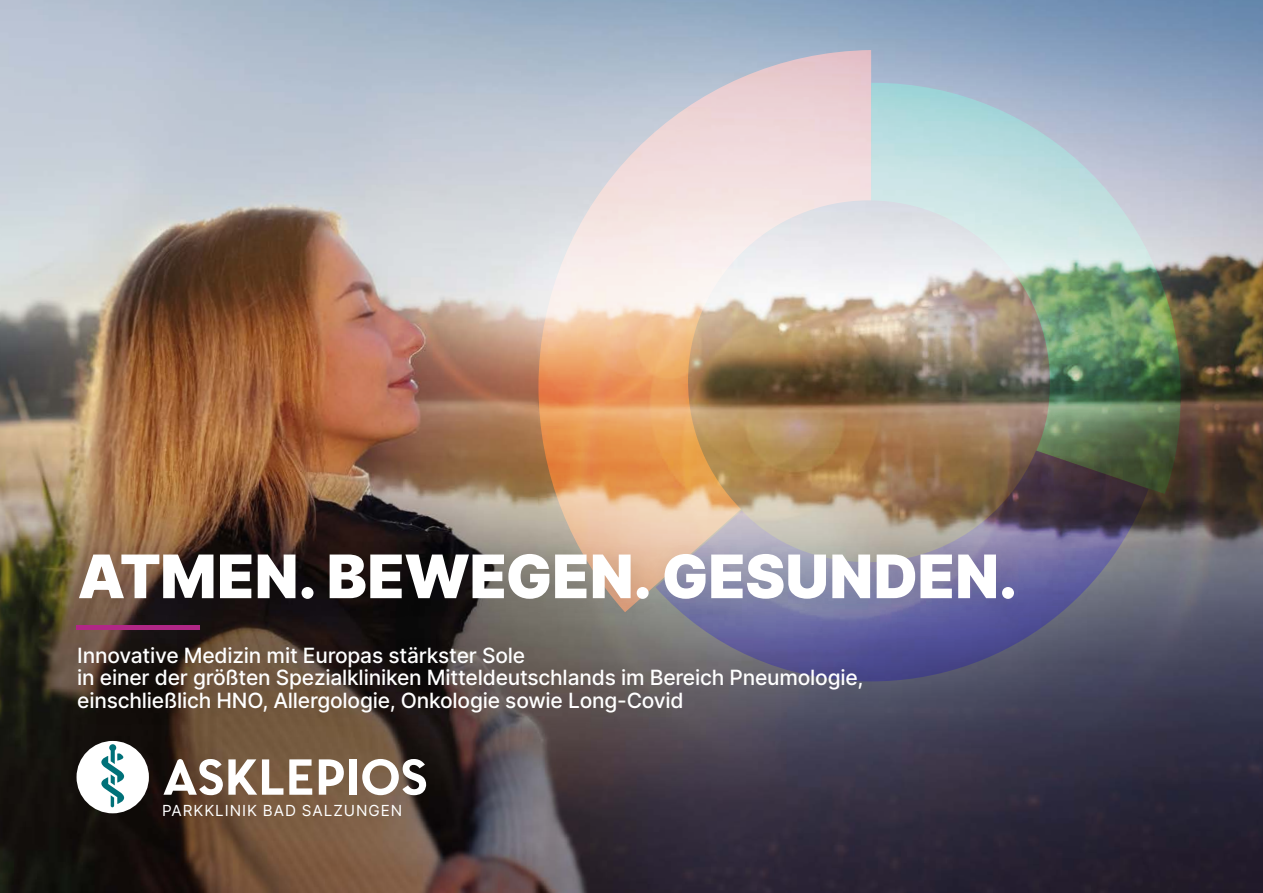
<style>
.page{position:relative;width:1263px;height:893px;background:#fff}
.page>*{position:absolute;margin:0;border:0;box-sizing:border-box;transform-origin:0 0}
.t1{font:900 60px "Inter";color:#fff}
.t2{font:500 21px/22.5px "Inter";letter-spacing:-.01em;color:#fff}
.t3{font:15.3px "Inter";letter-spacing:.06em;color:#fff}
</style>
<div class="page">
<img style="left:0;top:0;width:1263px;height:893px">
<svg style="left:538px;top:50px;width:333px;height:484px;background:#d8bfaf"></svg>
<img style="left:871px;top:83px;width:309px;height:411px">
<img style="left:655px;top:451px;width:493px;height:230px">
<div style="left:59px;top:534px;width:980px;height:203px;background:#000;opacity:.1"></div>
<svg style="left:319px;top:759px;width:25px;height:36px"></svg>
<div style="left:349px;top:759px;width:7px;height:36px;background:#fff"></div>
<svg style="left:362px;top:759px;width:64px;height:36px"></svg>
<svg style="left:163px;top:758px;width:120px;height:37px"></svg>
<svg style="left:289px;top:759px;width:23px;height:36px"></svg>
<div style="left:77px;top:741px;width:72px;height:72px;background:#fff;border-radius:50%"></div>
<svg style="left:101px;top:744px;width:23px;height:63px"></svg>
<hr style="left:77px;top:625px;width:123px;height:4px;background:#b02786">
<h1 class="t1" style="left:78px;top:533px;width:941px">ATMEN. BEWEGEN. GESUNDEN.</h1>
<p class="t2" style="left:77px;top:643px;width:788px">Innovative Medizin mit Europas stärkster Sole<br>in einer der größten Spezialkliniken Mitteldeutschlands im Bereich Pneumologie, einschließlich HNO, Allergologie, Onkologie sowie Long-Covid</p>
<p class="t3" style="left:162px;top:799px;width:242px">PARKKLINIK BAD SALZUNGEN</p>
</div>
